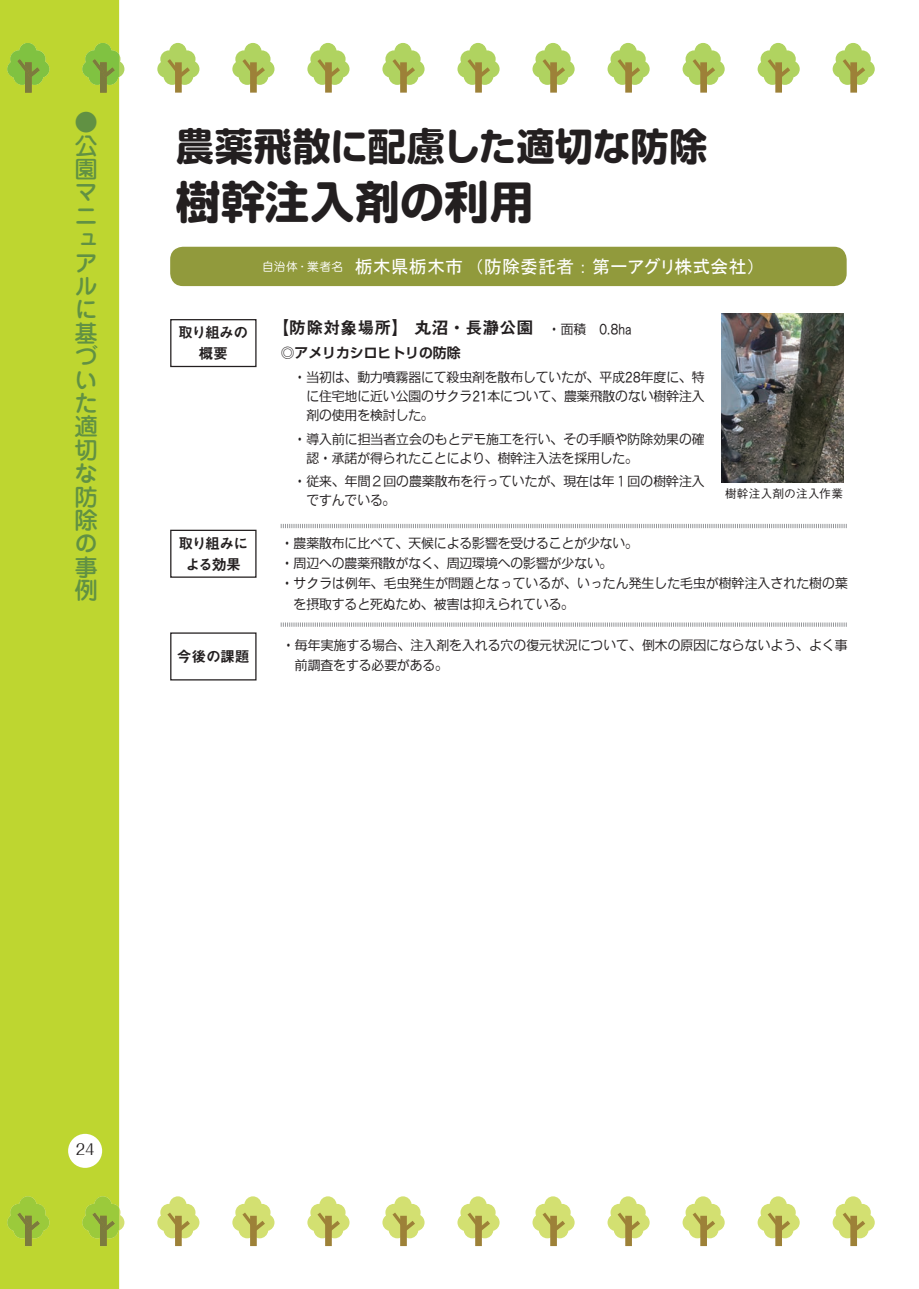
<style>
.page{position:relative;width:919px;height:1289px;background:#fff}
.page>*{position:absolute;margin:0;border:0;box-sizing:border-box;transform-origin:0 0}
.t1{font:700 44.7px "Soft Go Std";letter-spacing:.005em;color:#231f20}
.t2{font:700 38.25px "Soft Go Std";letter-spacing:-.005em;color:#231f20}
.t3{font:500 23.4px/23.4px "Jun 34 Pro";color:#619143;text-align:justify}
.t4{font:18px "MS P Gothic";color:#fff}
.t5{font:16.95px "Midashi Go Pro MB31";color:#231f20}
.t6{font:14.85px/21.3px "Midashi Go Pro MB31";letter-spacing:-.05em;color:#231f20;text-align:center}
.t7{font:14.85px/21.3px "Midashi Go Pro MB31";letter-spacing:-.085em;color:#231f20;text-align:center}
.t8{font:14.85px "Folk Pro";color:#231f20}
.t9{font:700 13.8px "Shin Go Pro De";color:#231f20}
.t10{font:300 12.75px/19.2px "M News G Pro";color:#231f20}
.t11{font:500 11.7px "Gothic BBB Pro";letter-spacing:.015em;color:#231f20}
.s1{font-family:"Jun 201 Pro";font-size:11.7px}
.s2{font-family:"M News G Pro";font-weight:300;font-size:12.75px}
</style>
<div class="page">
<div style="left:175px;top:62px;width:7px;height:31px;background:#9d8138"></div>
<svg style="left:157px;top:43px;width:42px;height:42px"></svg>
<div style="left:250px;top:62px;width:7px;height:31px;background:#9d8138"></div>
<svg style="left:232px;top:43px;width:42px;height:42px"></svg>
<div style="left:325px;top:62px;width:7px;height:31px;background:#9d8138"></div>
<svg style="left:307px;top:43px;width:42px;height:42px"></svg>
<div style="left:400px;top:62px;width:7px;height:31px;background:#9d8138"></div>
<svg style="left:382px;top:43px;width:42px;height:42px"></svg>
<div style="left:475px;top:62px;width:7px;height:31px;background:#9d8138"></div>
<svg style="left:457px;top:43px;width:42px;height:42px"></svg>
<div style="left:550px;top:62px;width:7px;height:31px;background:#9d8138"></div>
<svg style="left:532px;top:43px;width:42px;height:42px"></svg>
<div style="left:625px;top:62px;width:7px;height:31px;background:#9d8138"></div>
<svg style="left:607px;top:43px;width:42px;height:42px"></svg>
<div style="left:700px;top:62px;width:7px;height:31px;background:#9d8138"></div>
<svg style="left:682px;top:43px;width:42px;height:42px"></svg>
<div style="left:775px;top:62px;width:7px;height:31px;background:#9d8138"></div>
<svg style="left:757px;top:43px;width:42px;height:42px"></svg>
<div style="left:850px;top:62px;width:7px;height:31px;background:#9d8138"></div>
<svg style="left:832px;top:43px;width:42px;height:42px"></svg>
<div style="left:175px;top:1215px;width:7px;height:30px;background:#9d8138"></div>
<svg style="left:157px;top:1196px;width:42px;height:42px"></svg>
<div style="left:250px;top:1215px;width:7px;height:30px;background:#9d8138"></div>
<svg style="left:232px;top:1196px;width:42px;height:42px"></svg>
<div style="left:325px;top:1215px;width:7px;height:30px;background:#9d8138"></div>
<svg style="left:307px;top:1196px;width:42px;height:42px"></svg>
<div style="left:400px;top:1215px;width:7px;height:30px;background:#9d8138"></div>
<svg style="left:382px;top:1196px;width:42px;height:42px"></svg>
<div style="left:475px;top:1215px;width:7px;height:30px;background:#9d8138"></div>
<svg style="left:457px;top:1196px;width:42px;height:42px"></svg>
<div style="left:550px;top:1215px;width:7px;height:30px;background:#9d8138"></div>
<svg style="left:532px;top:1196px;width:42px;height:42px"></svg>
<div style="left:625px;top:1215px;width:7px;height:30px;background:#9d8138"></div>
<svg style="left:607px;top:1196px;width:42px;height:42px"></svg>
<div style="left:700px;top:1215px;width:7px;height:30px;background:#9d8138"></div>
<svg style="left:682px;top:1196px;width:42px;height:42px"></svg>
<div style="left:775px;top:1215px;width:7px;height:30px;background:#9d8138"></div>
<svg style="left:757px;top:1196px;width:42px;height:42px"></svg>
<div style="left:850px;top:1215px;width:7px;height:30px;background:#9d8138"></div>
<svg style="left:832px;top:1196px;width:42px;height:42px"></svg>
<div style="left:0;top:0;width:119px;height:1288px;background:#bed630"></div>
<svg style="left:7px;top:43px;width:42px;height:50px;background:#97c03b"></svg>
<svg style="left:82px;top:43px;width:42px;height:50px;background:#9dc34d"></svg>
<svg style="left:7px;top:1196px;width:42px;height:49px;background:#a4c438"></svg>
<svg style="left:82px;top:1196px;width:42px;height:49px;background:#abc84b"></svg>
<div style="left:68px;top:1133px;width:34px;height:34px;background:#fff;border-radius:50%"></div>
<div style="left:170px;top:247px;width:676px;height:39px;background:#919a3c;border-radius:13px"></div>
<div style="left:170px;top:319px;width:86px;height:48px;border:1px solid #231f20"></div>
<div style="left:170px;top:529px;width:86px;height:48px;border:1px solid #231f20"></div>
<svg style="left:280px;top:622px;width:567px;height:5px"></svg>
<svg style="left:280px;top:523px;width:567px;height:6px"></svg>
<div style="left:170px;top:632px;width:86px;height:48px;border:1px solid #231f20"></div>
<img style="left:721px;top:313px;width:122px;height:169px">
<h3 class="t3" style="left:74px;top:108px;width:25px">●公園マニュアルに基づいた適切な防除の事例</h3>
<h2 class="t2" style="left:176px;top:119px;width:533px">農薬飛散に配慮した適切な防除</h2>
<h1 class="t1" style="left:176px;top:170px;width:359px">樹幹注入剤の利用</h1>
<h3 class="t4" style="left:262px;top:258px;width:495px"><span class="s1">自治体・業者名　</span>栃木県栃木市　（防除委託者：第一アグリ株式会社）</h3>
<p class="t6" style="left:178px;top:320px;width:72px">取り組みの概要</p>
<p class="t7" style="left:178px;top:530px;width:71px">取り組みによる効果</p>
<p class="t6" style="left:177px;top:644px;width:74px">今後の課題</p>
<h3 class="t5" style="left:281px;top:314px;width:352px">【防除対象場所】 丸沼・長瀞公園 <span class="s2">・面積　0.8ha</span></h3>
<p class="t9" style="left:281px;top:342px;width:181px">◎アメリカシロヒトリの防除</p>
<p class="t10" style="left:306px;top:366px;width:400px;text-align:justify;text-indent:-26px">　・ 当初は、動力噴霧器にて殺虫剤を散布していたが、平成28年度に、特に住宅地に近い公園のサクラ21本について、農薬飛散のない樹幹注入剤の使用を検討した。</p>
<p class="t10" style="left:306px;top:428px;width:400px;text-indent:-26px">　・ 導入前に担当者立会のもとデモ施工を行い、その手順や防除効果の確認・承諾が得られたことにより、樹幹注入法を採用した。</p>
<p class="t10" style="left:306px;top:470px;width:400px;text-indent:-26px">　・ 従来、年間２回の農薬散布を行っていたが、現在は年１回の樹幹注入ですんでいる。</p>
<p class="t11" style="left:725px;top:484px;width:119px">樹幹注入剤の注入作業</p>
<p class="t10" style="left:281px;top:532px;width:359px">・農薬散布に比べて、天候による影響を受けることが少ない。</p>
<p class="t10" style="left:281px;top:552px;width:333px">・周辺への農薬飛散がなく、周辺環境への影響が少ない。</p>
<p class="t10" style="left:281px;top:572px;width:568px">・ サクラは例年、毛虫発生が問題となっているが、いったん発生した毛虫が樹幹注入された樹の葉</p>
<p class="t10" style="left:293px;top:593px;width:282px">を摂取すると死ぬため、被害は抑えられている。</p>
<p class="t10" style="left:295px;top:633px;width:554px;line-height:20.2px;text-indent:-13px">・ 毎年実施する場合、注入剤を入れる穴の復元状況について、倒木の原因にならないよう、よく事前調査をする必要がある。</p>
<p class="t8" style="left:76px;top:1137px;width:20px">24</p>
</div>
